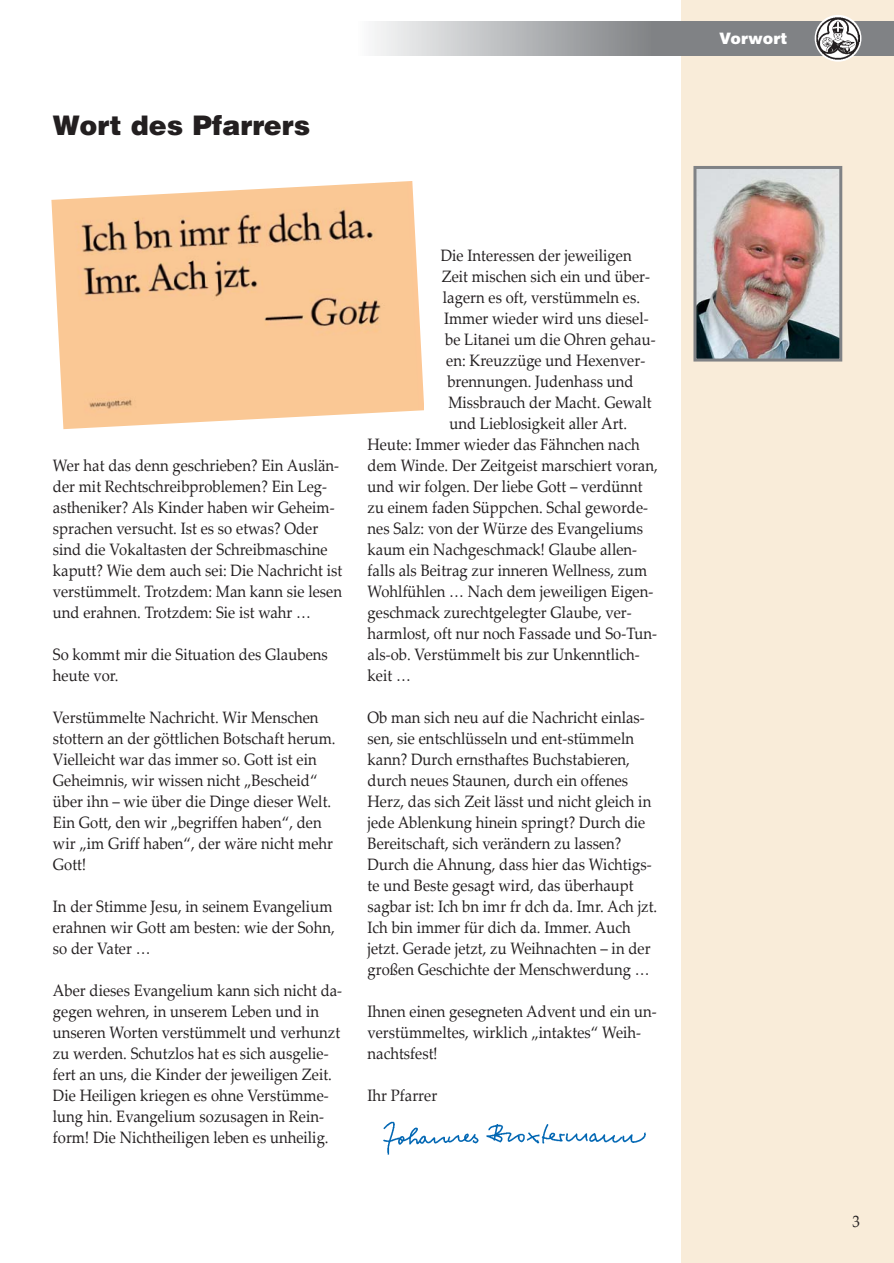
<style>
.page{position:relative;width:894px;height:1263px;background:#fff}
.page>*{position:absolute;margin:0;border:0;box-sizing:border-box;transform-origin:0 0}
.t1{font:900 27px "Helvetica";color:#231f20}
.t2{font:16.5px/21px "Palatino Linotype";color:#231f20;scale:.9 1}
.t3{font:900 15.75px "Helvetica";color:#fff}
</style>
<div class="page">
<div style="left:681px;top:0;width:212px;height:1263px;background:#f9ecd9"></div>
<div style="left:651px;top:21px;width:242px;height:34px;background:#808285"></div>
<div style="left:358px;top:21px;width:293px;height:34px;background:linear-gradient(to right,#fafbfc,#808386)"></div>
<svg style="left:815px;top:15px;width:46px;height:47px"></svg>
<img style="left:817px;top:17px;width:43px;height:43px">
<img style="left:697px;top:170px;width:141px;height:188px">
<div style="left:693px;top:166px;width:149px;height:196px;border:3px solid #808285"></div>
<img style="left:383px;top:1121px;width:263px;height:34px">
<img style="left:51px;top:181px;width:373px;height:248px">
<h1 class="t1" style="left:53px;top:116px;width:259px">Wort des Pfarrers</h1>
<p class="t2" style="left:53px;top:457px;width:323px">Wer hat das denn geschrieben? Ein Auslän&shy;der mit Rechtschreibproblemen? Ein Leg&shy;astheniker? Als Kinder haben wir Geheim&shy;sprachen versucht. Ist es so etwas? Oder sind die Vokaltasten der Schreibmaschine kaputt? Wie dem auch sei: Die Nachricht ist verstümmelt. Trotzdem: Man kann sie lesen und erahnen. Trotzdem: Sie ist wahr …</p>
<p class="t2" style="left:53px;top:646px;width:307px">So kommt mir die Situation des Glaubens heute vor.</p>
<p class="t2" style="left:53px;top:709px;width:316px">Verstümmelte Nachricht. Wir Menschen stottern an der göttlichen Botschaft herum.<br>Vielleicht war das immer so. Gott ist ein Geheimnis, wir wissen nicht „Bescheid“ über ihn – wie über die Dinge dieser Welt.<br>Ein Gott, den wir „begriffen haben“, den wir „im Griff haben“, der wäre nicht mehr Gott!</p>
<p class="t2" style="left:53px;top:898px;width:315px">In der Stimme Jesu, in seinem Evangelium erahnen wir Gott am besten: wie der Sohn, so der Vater …</p>
<p class="t2" style="left:53px;top:982px;width:323px">Aber dieses Evangelium kann sich nicht da&shy;gegen wehren, in unserem Leben und in unseren Worten verstümmelt und verhunzt zu werden. Schutzlos hat es sich ausgelie&shy;fert an uns, die Kinder der jeweiligen Zeit.<br>Die Heiligen kriegen es ohne Verstümme&shy;lung hin. Evangelium sozusagen in Rein&shy;form! Die Nichtheiligen leben es unheilig.</p>
<p class="t2" style="left:441px;top:247px;width:214px">Die Interessen der jeweiligen</p>
<p class="t2" style="left:442px;top:268px;width:233px">Zeit mischen sich ein und über-</p>
<p class="t2" style="left:443px;top:289px;width:221px">lagern es oft, verstümmeln es.</p>
<p class="t2" style="left:444px;top:310px;width:229px">Immer wieder wird uns diesel-</p>
<p class="t2" style="left:445px;top:331px;width:235px">be Litanei um die Ohren gehau-</p>
<p class="t2" style="left:446px;top:352px;width:223px">en: Kreuzzüge und Hexenver-</p>
<p class="t2" style="left:447px;top:373px;width:208px">brennungen. Judenhass und</p>
<p class="t2" style="left:448px;top:394px;width:227px">Missbrauch der Macht. Gewalt</p>
<p class="t2" style="left:449px;top:415px;width:199px">und Lieblosigkeit aller Art.</p>
<p class="t2" style="left:368px;top:436px;width:304px">Heute: Immer wieder das Fähnchen nach</p>
<p class="t2" style="left:368px;top:457px;width:324px">dem Winde. Der Zeitgeist marschiert voran,</p>
<p class="t2" style="left:368px;top:478px;width:307px">und wir folgen. Der liebe Gott – verdünnt</p>
<p class="t2" style="left:368px;top:499px;width:313px">zu einem faden Süppchen. Schal geworde-</p>
<p class="t2" style="left:368px;top:520px;width:308px">nes Salz: von der Würze des Evangeliums</p>
<p class="t2" style="left:368px;top:541px;width:301px">kaum ein Nachgeschmack! Glaube allen-</p>
<p class="t2" style="left:368px;top:562px;width:312px">falls als Beitrag zur inneren Wellness, zum</p>
<p class="t2" style="left:368px;top:583px;width:319px">Wohlfühlen … Nach dem jeweiligen Eigen-</p>
<p class="t2" style="left:368px;top:604px;width:295px">geschmack zurechtgelegter Glaube, ver-</p>
<p class="t2" style="left:368px;top:625px;width:323px">harmlost, oft nur noch Fassade und So-Tun-</p>
<p class="t2" style="left:368px;top:646px;width:304px">als-ob. Verstümmelt bis zur Unkenntlich-</p>
<p class="t2" style="left:368px;top:667px;width:50px">keit …</p>
<p class="t2" style="left:368px;top:709px;width:323px">Ob man sich neu auf die Nachricht einlas&shy;sen, sie entschlüsseln und ent-stümmeln kann? Durch ernsthaftes Buchstabieren, durch neues Staunen, durch ein offenes Herz, das sich Zeit lässt und nicht gleich in jede Ablenkung hinein springt? Durch die Bereitschaft, sich verändern zu lassen?<br>Durch die Ahnung, dass hier das Wichtigs&shy;te und Beste gesagt wird, das überhaupt sagbar ist: Ich bn imr fr dch da. Imr. Ach jzt.<br>Ich bin immer für dich da. Immer. Auch jetzt. Gerade jetzt, zu Weihnachten – in der großen Geschichte der Menschwerdung …</p>
<p class="t2" style="left:368px;top:1003px;width:323px">Ihnen einen gesegneten Advent und ein un&shy;verstümmeltes, wirklich „intaktes“ Weih&shy;nachtsfest!</p>
<p class="t2" style="left:368px;top:1087px;width:79px">Ihr Pfarrer</p>
<p class="t3" style="left:719px;top:32px;width:70px">Vorwort</p>
<p class="t2" style="left:853px;top:1213px;width:10px">3</p>
</div>
